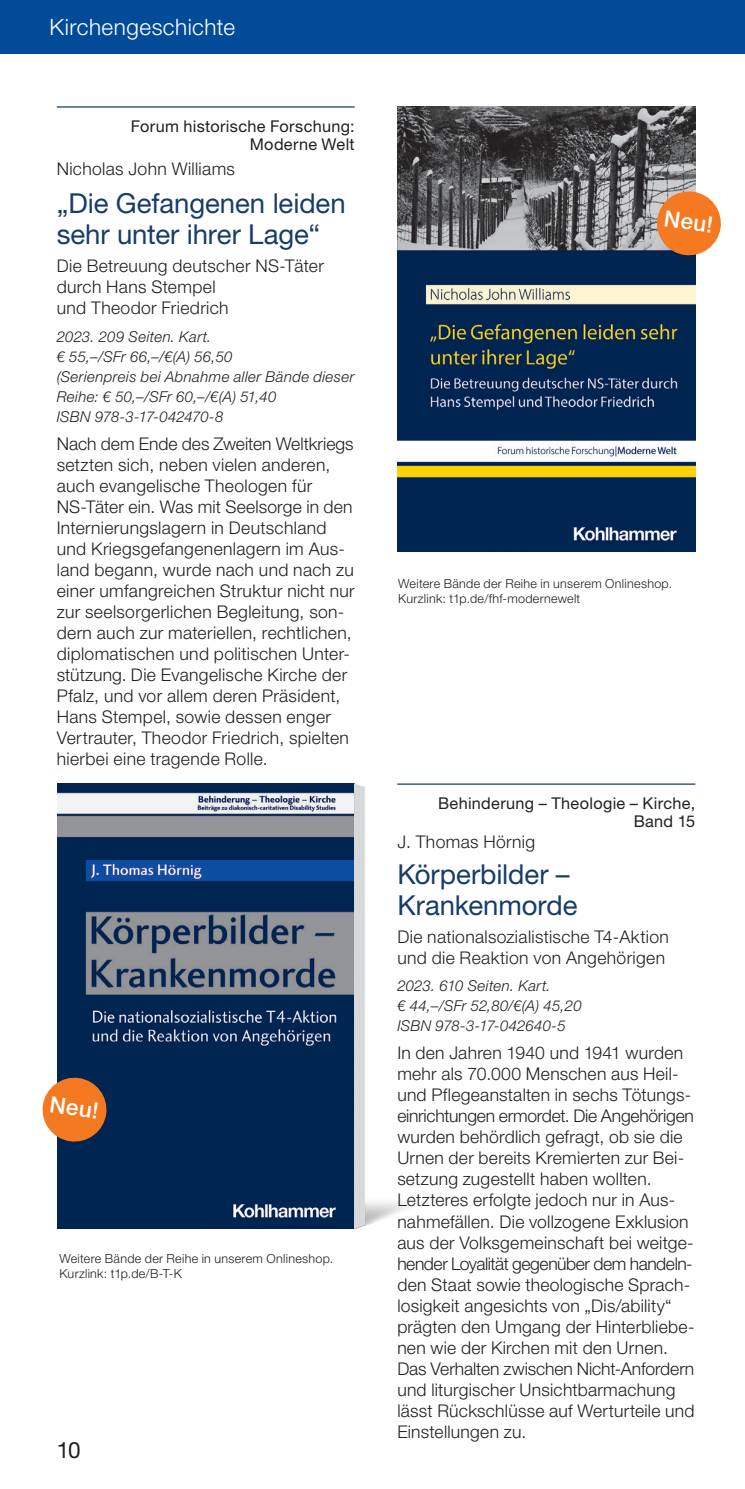
<style>
.page{position:relative;width:745px;height:1489px;background:#fff}
.page>*{position:absolute;margin:0;border:0;box-sizing:border-box;transform-origin:0 0}
.t1{font:27.5px/31.2px "Helvetica Neue LT Pro";letter-spacing:-.005em;color:#173c6a}
.t2{font:300 22.5px "Helvetica Neue LT Pro";letter-spacing:.02em;color:#fff}
.t3{font:500 22.5px "Helvetica Neue LT Pro";color:#fff}
.t4{font:22.5px "Helvetica Neue LT Pro";color:#231f20}
.t5{font:300 17.5px/21px "Helvetica Neue LT Pro";letter-spacing:.015em;color:#231f20}
.t6{font:16.25px/18.2px "Helvetica Neue LT Pro";letter-spacing:.02em;color:#231f20;text-align:right}
.t7{font:italic 300 15px/20px "Helvetica Neue LT Pro";letter-spacing:.02em;color:#231f20}
.t8{font:300 12.5px/15px "Helvetica Neue LT Pro";letter-spacing:.025em;color:#231f20}
</style>
<div class="page">
<div style="left:0;top:0;width:744px;height:53px;background:#024b99"></div>
<img style="left:397px;top:107px;width:297px;height:444px">
<img style="left:57px;top:783px;width:388px;height:445px">
<hr style="left:57px;top:106px;width:297px;height:2px;background:#173c6a">
<hr style="left:397px;top:783px;width:297px;height:1px;background:#173c6a">
<svg style="left:57px;top:792px;width:297px;height:24px;fill:#eeefef"></svg>
<svg style="left:42px;top:1075px;width:66px;height:68px;background:#c87841"></svg>
<svg style="left:654px;top:189px;width:67px;height:68px;background:#e38e53"></svg>
<p class="t2" style="left:50px;top:13px;width:187px">Kirchengeschichte</p>
<p class="t6" style="left:131px;top:116px;width:225px">Forum historische Forschung:<br>Moderne Welt</p>
<p class="t5" style="left:57px;top:158px;width:180px">Nicholas John Williams</p>
<h1 class="t1" style="left:57px;top:187px;width:290px">„Die Gefangenen leiden sehr unter ihrer Lage“</h1>
<p class="t5" style="left:57px;top:255px;width:268px">Die Betreuung deutscher NS-Täter durch Hans Stempel<br>und Theodor Friedrich</p>
<p class="t7" style="left:57px;top:326px;width:299px">2023. 209 Seiten. Kart.<br>€ 55,–/SFr 66,–/€(A) 56,50<br>(Serienpreis bei Abnahme aller Bände dieser<br>Reihe: € 50,–/SFr 60,–/€(A) 51,40<br>ISBN 978-3-17-042470-8</p>
<p class="t5" style="left:57px;top:432px;width:299px">Nach dem Ende des Zweiten Weltkriegs setzten sich, neben vielen anderen, auch evangelische Theologen für NS-Täter ein. Was mit Seelsorge in den Internierungslagern in Deutschland und Kriegsgefangenenlagern im Aus&shy;land begann, wurde nach und nach zu einer umfangreichen Struktur nicht nur zur seelsorgerlichen Begleitung, son&shy;dern auch zur materiellen, rechtlichen, diplomatischen und politischen Unter&shy;stützung. Die Evangelische Kirche der Pfalz, und vor allem deren Präsident, Hans Stempel, sowie dessen enger Vertrauter, Theodor Friedrich, spielten hierbei eine tragende Rolle.</p>
<p class="t3" style="left:52px;top:1090px;width:50px;rotate:8deg">Neu!</p>
<p class="t8" style="left:59px;top:1250px;width:275px">Weitere Bände der Reihe in unserem Onlineshop.<br>Kurzlink: t1p.de/B-T-K</p>
<p class="t4" style="left:57px;top:1436px;width:26px">10</p>
<p class="t3" style="left:665px;top:204px;width:50px;rotate:8deg">Neu!</p>
<p class="t8" style="left:398px;top:575px;width:275px">Weitere Bände der Reihe in unserem Onlineshop.<br>Kurzlink: t1p.de/fhf-modernewelt</p>
<p class="t6" style="left:438px;top:793px;width:258px">Behinderung – Theologie – Kirche,<br>Band 15</p>
<p class="t5" style="left:397px;top:831px;width:139px">J. Thomas Hörnig</p>
<h1 class="t1" style="left:397px;top:857px;width:182px">Körperbilder –<br>Krankenmorde</h1>
<p class="t5" style="left:397px;top:926px;width:273px">Die nationalsozialistische T4-Aktion und die Reaktion von Angehörigen</p>
<p class="t7" style="left:397px;top:975px;width:186px">2023. 610 Seiten. Kart.<br>€ 44,–/SFr 52,80/€(A) 45,20<br>ISBN 978-3-17-042640-5</p>
<p class="t5" style="left:397px;top:1042px;width:298px">In den Jahren 1940 und 1941 wurden mehr als 70.000 Menschen aus Heil&shy;und Pflegeanstalten in sechs Tötungs&shy;einrichtungen ermordet. Die Angehörigen wurden behördlich gefragt, ob sie die Urnen der bereits Kremierten zur Bei&shy;setzung zugestellt haben wollten.<br>Letzteres erfolgte jedoch nur in Aus&shy;nahmefällen. Die vollzogene Exklusion aus der Volksgemeinschaft bei weitge&shy;hender Loyalität gegenüber dem handeln&shy;den Staat sowie theologische Sprach&shy;losigkeit angesichts von „Dis/ability“ prägten den Umgang der Hinterbliebe&shy;nen wie der Kirchen mit den Urnen.<br>Das Verhalten zwischen Nicht-Anfordern und liturgischer Unsichtbarmachung lässt Rückschlüsse auf Werturteile und Einstellungen zu.</p>
</div>
